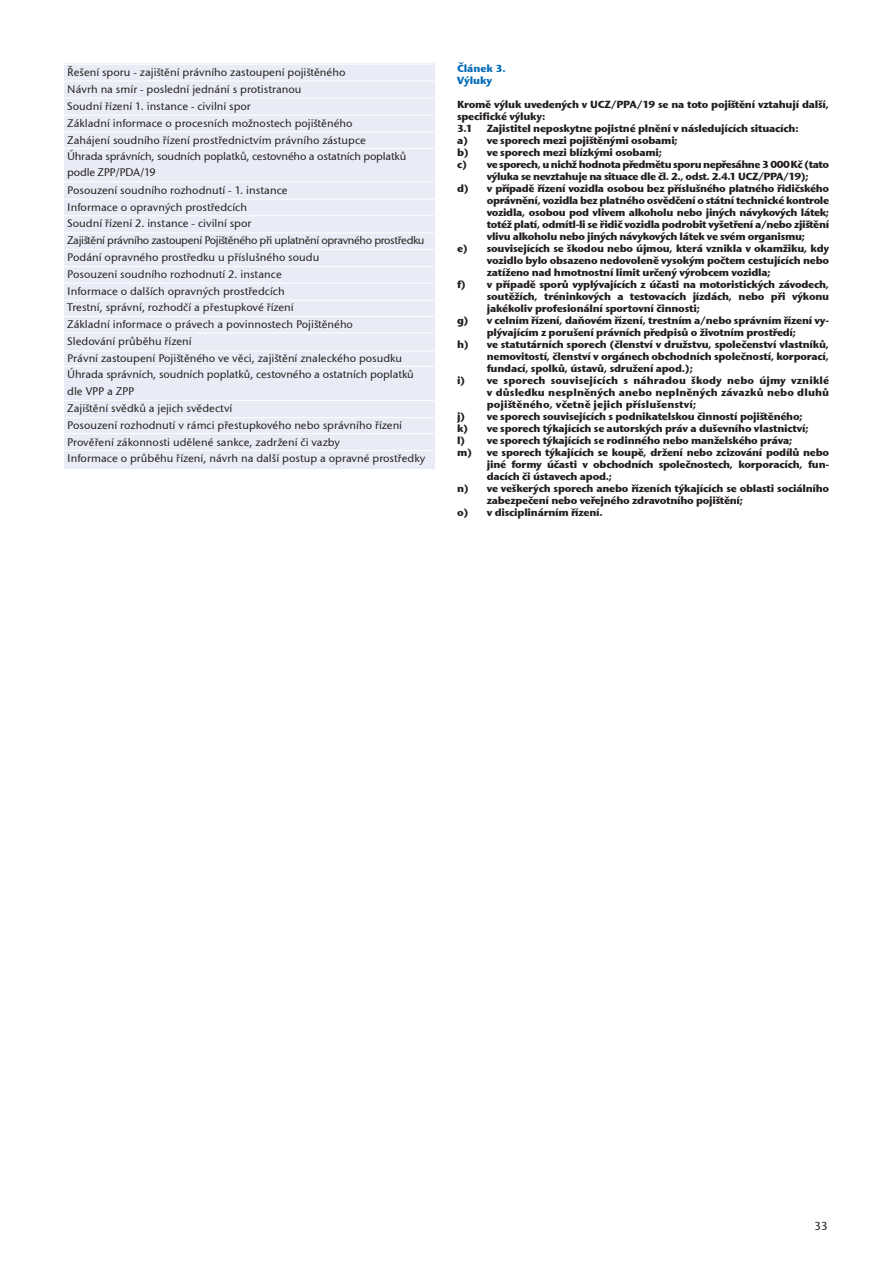
<style>
.page{position:relative;width:893px;height:1263px;background:#fff}
.page>*{position:absolute;margin:0;border:0;box-sizing:border-box;transform-origin:0 0}
.t1{font:500 12px "Stone San Itc TEE";color:#241f1f}
.t2{font:500 11.25px/16.8px "Stone San Itc TEE";color:#241f1f}
.t3{font:700 10.5px/12px "Stone San Itc TEE";letter-spacing:-.02em;color:#241f1f}
.t4{font:700 10.5px "Stone San Itc TEE";letter-spacing:.01em;color:#241f1f}
.t5{font:700 10.5px "Stone San Itc TEE";letter-spacing:-.04em;color:#241f1f}
.t6{font:700 10.5px/12px "Stone San Itc TEE";color:#006bb7}
</style>
<div class="page">
<div style="left:64px;top:64px;width:371px;height:405px;background:#e9ecf7"></div>
<hr style="left:64px;top:64px;width:370px;height:1px;background:#fff">
<hr style="left:64px;top:81px;width:370px;height:1px;background:#fff">
<hr style="left:64px;top:98px;width:370px;height:1px;background:#fff">
<hr style="left:64px;top:115px;width:370px;height:1px;background:#fff">
<hr style="left:64px;top:131px;width:370px;height:1px;background:#fff">
<hr style="left:64px;top:148px;width:370px;height:1px;background:#fff">
<hr style="left:64px;top:181px;width:370px;height:1px;background:#fff">
<hr style="left:64px;top:199px;width:370px;height:1px;background:#fff">
<hr style="left:64px;top:215px;width:370px;height:1px;background:#fff">
<hr style="left:64px;top:233px;width:370px;height:1px;background:#fff">
<hr style="left:64px;top:249px;width:370px;height:1px;background:#fff">
<hr style="left:64px;top:266px;width:370px;height:1px;background:#fff">
<hr style="left:64px;top:283px;width:370px;height:1px;background:#fff">
<hr style="left:64px;top:300px;width:370px;height:1px;background:#fff">
<hr style="left:64px;top:316px;width:370px;height:1px;background:#fff">
<hr style="left:64px;top:333px;width:370px;height:1px;background:#fff">
<hr style="left:64px;top:351px;width:370px;height:1px;background:#fff">
<hr style="left:64px;top:366px;width:370px;height:1px;background:#fff">
<hr style="left:64px;top:400px;width:370px;height:1px;background:#fff">
<hr style="left:64px;top:417px;width:370px;height:1px;background:#fff">
<hr style="left:64px;top:433px;width:370px;height:1px;background:#fff">
<hr style="left:64px;top:450px;width:370px;height:1px;background:#fff">
<p class="t2" style="left:67px;top:64px;width:341px">Řešení sporu - zajištění právního zastoupení pojištěného<br>Návrh na smír - poslední jednání s protistranou<br>Soudní řízení 1. instance - civilní spor<br>Základní informace o procesních možnostech pojištěného<br>Zahájení soudního řízení prostřednictvím právního zástupce<br>Úhrada správních, soudních poplatků, cestovného a ostatních poplatků</p>
<p class="t2" style="left:67px;top:163px;width:222px;line-height:18.3px">podle ZPP/PDA/19<br>Posouzení soudního rozhodnutí - 1. instance</p>
<p class="t2" style="left:67px;top:199px;width:360px">Informace o opravných prostředcích<br>Soudní řízení 2. instance - civilní spor<br>Zajištění právního zastoupení Pojištěného při uplatnění opravného prostředku Podání opravného prostředku u příslušného soudu<br>Posouzení soudního rozhodnutí 2. instance<br>Informace o dalších opravných prostředcích<br>Trestní, správní, rozhodčí a přestupkové řízení<br>Základní informace o právech a povinnostech Pojištěného<br>Sledování průběhu řízení<br>Právní zastoupení Pojištěného ve věci, zajištění znaleckého posudku Úhrada správních, soudních poplatků, cestovného a ostatních poplatků dle VPP a ZPP<br>Zajištění svědků a jejich svědectví<br>Posouzení rozhodnutí v rámci přestupkového nebo správního řízení Prověření zákonnosti udělené sankce, zadržení či vazby<br>Informace o průběhu řízení, návrh na další postup a opravné prostředky</p>
<p class="t6" style="left:457px;top:63px;width:50px">Článek 3.<br>Výluky</p>
<p class="t3" style="left:457px;top:99px;width:374px">Kromě výluk uvedených v UCZ/PPA/19 se na toto pojištění vztahují další, specifické výluky:<br>3.1</p>
<p class="t3" style="left:487px;top:123px;width:313px">Zajistitel neposkytne pojistné plnění v následujících situacích:</p>
<p class="t3" style="left:457px;top:135px;width:222px">a) ve sporech mezi pojištěnými osobami;</p>
<p class="t3" style="left:457px;top:147px;width:207px">b) ve sporech mezi blízkými osobami;</p>
<p class="t5" style="left:457px;top:158px;width:374px">c) ve sporech, u nichž hodnota předmětu sporu nepřesáhne 3 000Kč (tato</p>
<p class="t5" style="left:487px;top:170px;width:324px">výluka se nevztahuje na situace dle čl. 2., odst. 2.4.1 UCZ/PPA/19);</p>
<p class="t3" style="left:457px;top:183px;width:374px">d) v případě řízení vozidla osobou bez příslušného platného řidičského</p>
<p class="t3" style="left:487px;top:195px;width:344px">oprávnění, vozidla bez platného osvědčení o státní technické kontrole</p>
<p class="t3" style="left:487px;top:207px;width:344px">vozidla, osobou pod vlivem alkoholu nebo jiných návykových látek;</p>
<p class="t3" style="left:487px;top:219px;width:344px">totéž platí, odmítl-li se řidič vozidla podrobit vyšetření a/nebo zjištění</p>
<p class="t3" style="left:487px;top:231px;width:320px">vlivu alkoholu nebo jiných návykových látek ve svém organismu;</p>
<p class="t3" style="left:457px;top:243px;width:374px">e) souvisejících se škodou nebo újmou, která vznikla v okamžiku, kdy</p>
<p class="t3" style="left:487px;top:255px;width:344px">vozidlo bylo obsazeno nedovoleně vysokým počtem cestujících nebo</p>
<p class="t3" style="left:487px;top:267px;width:286px">zatíženo nad hmotnostní limit určený výrobcem vozidla;</p>
<p class="t3" style="left:457px;top:279px;width:374px">f) v případě sporů vyplývajících z účasti na motoristických závodech,</p>
<p class="t3" style="left:487px;top:291px;width:344px">soutěžích, tréninkových a testovacích jízdách, nebo při výkonu</p>
<p class="t3" style="left:487px;top:303px;width:215px">jakékoliv profesionální sportovní činnosti;</p>
<p class="t3" style="left:457px;top:315px;width:374px">g) v celním řízení, daňovém řízení, trestním a/nebo správním řízení vy-</p>
<p class="t3" style="left:487px;top:327px;width:311px">plývajícím z porušení právních předpisů o životním prostředí;</p>
<p class="t3" style="left:457px;top:339px;width:374px">h) ve statutárních sporech (členství v družstvu, společenství vlastníků,</p>
<p class="t3" style="left:487px;top:351px;width:344px">nemovitostí, členství v orgánech obchodních společností, korporací,</p>
<p class="t3" style="left:487px;top:363px;width:208px">fundací, spolků, ústavů, sdružení apod.);</p>
<p class="t4" style="left:457px;top:374px;width:374px">i) ve sporech souvisejících s náhradou škody nebo újmy vzniklé</p>
<p class="t4" style="left:487px;top:386px;width:344px">v důsledku nesplněných anebo neplněných závazků nebo dluhů</p>
<p class="t4" style="left:487px;top:398px;width:211px">pojištěného, včetně jejich příslušenství;</p>
<p class="t3" style="left:457px;top:411px;width:347px">j) ve sporech souvisejících s podnikatelskou činností pojištěného;</p>
<p class="t3" style="left:457px;top:423px;width:353px">k) ve sporech týkajících se autorských práv a duševního vlastnictví;</p>
<p class="t3" style="left:457px;top:435px;width:337px">l) ve sporech týkajících se rodinného nebo manželského práva;</p>
<p class="t3" style="left:457px;top:447px;width:374px">m) ve sporech týkajících se koupě, držení nebo zcizování podílů nebo</p>
<p class="t3" style="left:487px;top:459px;width:344px">jiné formy účasti v obchodních společnostech, korporacích, fun-</p>
<p class="t3" style="left:487px;top:471px;width:127px">dacích či ústavech apod.;</p>
<p class="t3" style="left:457px;top:483px;width:374px">n) ve veškerých sporech anebo řízeních týkajících se oblasti sociálního</p>
<p class="t3" style="left:487px;top:495px;width:258px">zabezpečení nebo veřejného zdravotního pojištění;</p>
<p class="t3" style="left:457px;top:507px;width:147px">o) v disciplinárním řízení.</p>
<p class="t1" style="left:814px;top:1219px;width:15px">33</p>
</div>
